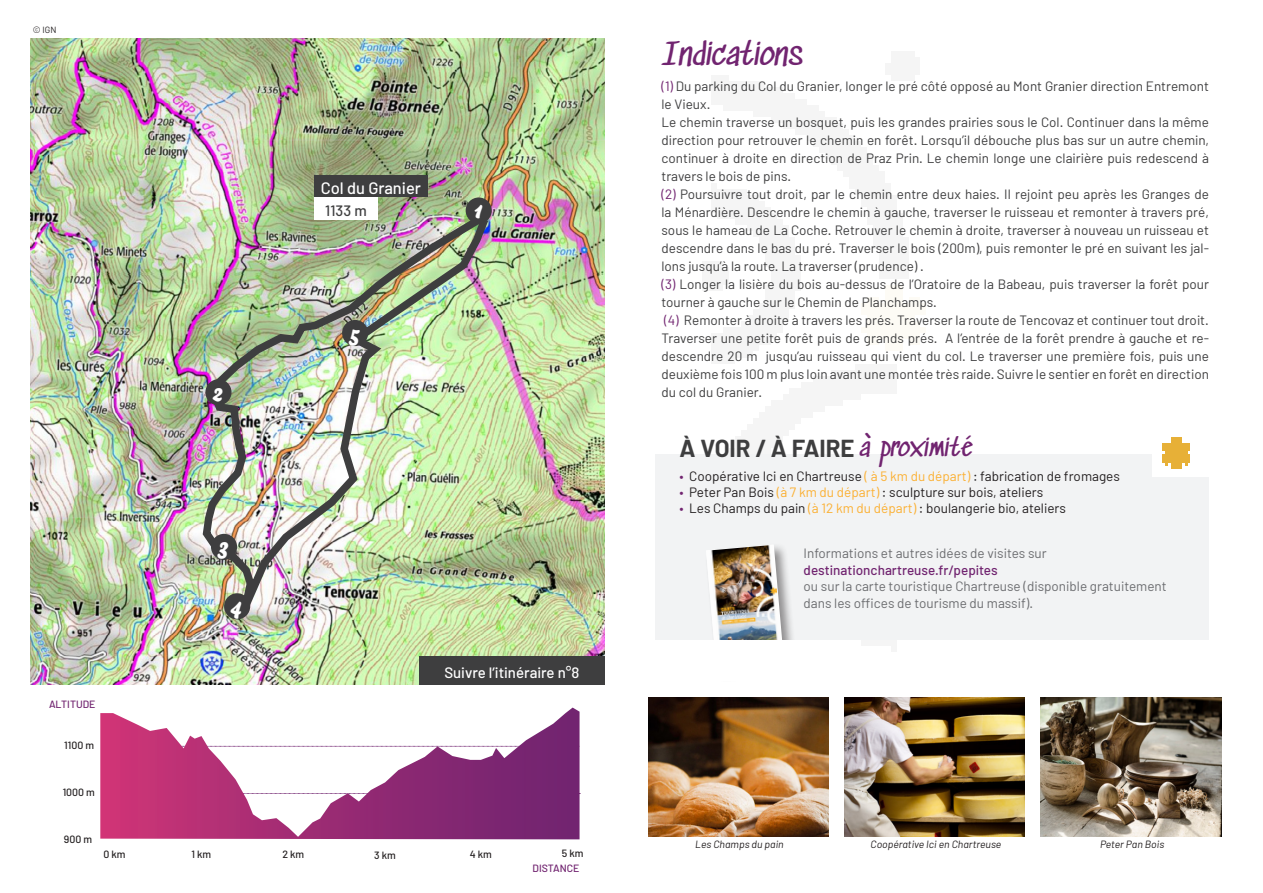
<style>
.page{position:relative;width:1263px;height:893px;background:#fff}
.page>*{position:absolute;margin:0;border:0;box-sizing:border-box;transform-origin:0 0}
.t1{font:30px "Sedgwick Ave";color:#712470}
.t2{font:25.5px "Bello Script";color:#fff}
.t3{font:700 24px "Barlow";color:#3e3e3f}
.t4{font:500 16.5px "Barlow";color:#fff}
.t5{font:500 15px "Barlow";color:#fff}
.t6{font:500 15px "Barlow";color:#3e3e3f}
.t7{font:13.5px/18px "Barlow";color:#3e3e3f;text-align:justify}
.t8{font:13.5px "Barlow";color:#231f20}
.t9{font:13.5px "Barlow";color:#6c6d70}
.t10{font:500 13.5px "Barlow";color:#712470}
.t11{font:italic 10.5px "Barlow";color:#231f20}
.t12{font:500 10.5px "Barlow";color:#231f20}
.t13{font:500 10.5px "Barlow";color:#712470}
.t14{font:9px "Barlow";color:#231f20}
.s1{color:#712470}
.s2{font-family:"Sedgwick Ave";font-weight:400;color:#712470}
.s3{color:#fbb033}
</style>
<div class="page">
<svg style="left:100px;top:708px;width:479px;height:131px"></svg>
<img style="left:31px;top:38px;width:574px;height:647px">
<img style="left:199px;top:207px;width:295px;height:473px">
<div style="left:466px;top:197px;width:26px;height:27px;background:#3e3e3f;border-radius:50%"></div>
<div style="left:205px;top:379px;width:27px;height:26px;background:#3e3e3f;border-radius:50%"></div>
<div style="left:211px;top:534px;width:26px;height:26px;background:#3e3e3f;border-radius:50%"></div>
<div style="left:224px;top:593px;width:26px;height:26px;background:#3e3e3f;border-radius:50%"></div>
<div style="left:314px;top:175px;width:114px;height:22px;background:#3e3e3f"></div>
<div style="left:314px;top:197px;width:64px;height:23px;background:#fff"></div>
<div style="left:342px;top:320px;width:26px;height:26px;background:#3e3e3f;border-radius:50%"></div>
<div style="left:419px;top:656px;width:186px;height:29px;background:#3e3e3f"></div>
<div style="left:656px;top:454px;width:553px;height:186px;background:#f2f3f4"></div>
<div style="left:704px;top:543px;width:94px;height:140px;background:#231f20;opacity:.48"></div>
<svg style="left:706px;top:544px;width:78px;height:96px"></svg>
<img style="left:706px;top:545px;width:70px;height:41px">
<img style="left:709px;top:580px;width:70px;height:41px">
<img style="left:712px;top:615px;width:70px;height:25px">
<div style="left:661px;top:640px;width:181px;height:40px;background:#fff"></div>
<img style="left:1152px;top:437px;width:56px;height:39px">
<img style="left:648px;top:698px;width:181px;height:139px">
<img style="left:844px;top:698px;width:181px;height:139px">
<img style="left:1040px;top:698px;width:181px;height:139px">
<p class="t14" style="left:33px;top:24px;width:25px">© IGN</p>
<p class="t2" style="left:212px;top:372px;width:11px">2</p>
<p class="t4" style="left:321px;top:178px;width:102px">Col du Granier</p>
<p class="t6" style="left:325px;top:201px;width:43px">1133 m</p>
<p class="t2" style="left:349px;top:313px;width:11px">5</p>
<p class="t2" style="left:474px;top:191px;width:9px">1</p>
<p class="t2" style="left:218px;top:527px;width:11px">3</p>
<p class="t2" style="left:231px;top:586px;width:12px">4</p>
<p class="t13" style="left:49px;top:698px;width:48px">ALTITUDE</p>
<p class="t12" style="left:64px;top:739px;width:31px">1100 m</p>
<p class="t12" style="left:63px;top:785px;width:34px">1000 m</p>
<p class="t5" style="left:444px;top:663px;width:137px">Suivre l’itinéraire n°8</p>
<p class="t12" style="left:64px;top:832px;width:30px">900 m</p>
<p class="t12" style="left:374px;top:849px;width:23px">3 km</p>
<p class="t12" style="left:562px;top:847px;width:23px">5 km</p>
<p class="t12" style="left:103px;top:848px;width:24px">0 km</p>
<p class="t12" style="left:192px;top:848px;width:21px">1 km</p>
<p class="t12" style="left:282px;top:848px;width:23px">2 km</p>
<p class="t12" style="left:470px;top:848px;width:24px">4 km</p>
<p class="t13" style="left:533px;top:862px;width:48px">DISTANCE</p>
<p class="t1" style="left:662px;top:38px;width:142px">Indications</p>
<p class="t7" style="left:661px;top:76px;width:549px"><span class="s1">(1)</span> Du parking du Col du Granier, longer le pré côté opposé au Mont Granier direction Entremont le Vieux.</p>
<p class="t7" style="left:661px;top:112px;width:549px">Le chemin traverse un bosquet, puis les grandes prairies sous le Col. Continuer dans la même direction pour retrouver le chemin en forêt. Lorsqu’il débouche plus bas sur un autre chemin, continuer à droite en direction de Praz Prin. Le chemin longe une clairière puis redescend à travers le bois de pins.</p>
<p class="t7" style="left:661px;top:184px;width:549px"><span class="s1">(2)</span> Poursuivre tout droit, par le chemin entre deux haies. Il rejoint peu après les Granges de la Ménardière. Descendre le chemin à gauche, traverser le ruisseau et remonter à travers pré, sous le hameau de La Coche. Retrouver le chemin à droite, traverser à nouveau un ruisseau et descendre dans le bas du pré. Traverser le bois (200m), puis remonter le pré en suivant les jal&shy;lons jusqu’à la route. La traverser (prudence) .</p>
<p class="t7" style="left:661px;top:274px;width:549px"><span class="s1">(3)</span> Longer la lisière du bois au-dessus de l’Oratoire de la Babeau, puis traverser la forêt pour tourner à gauche sur le Chemin de Planchamps.</p>
<p class="t7" style="left:661px;top:310px;width:549px"><span class="s1">(4)</span> Remonter à droite à travers les prés. Traverser la route de Tencovaz et continuer tout droit.<br>Traverser une petite forêt puis de grands prés. A l’entrée de la forêt prendre à gauche et re&shy;descendre 20 m jusqu’au ruisseau qui vient du col. Le traverser une première fois, puis une deuxième fois 100 m plus loin avant une montée très raide. Suivre le sentier en forêt en direction du col du Granier.</p>
<p class="t3" style="left:680px;top:433px;width:295px">À VOIR / À FAIRE <span class="s2">à proximité</span></p>
<p class="t8" style="left:680px;top:467px;width:442px"><span class="s1">•</span> Coopérative Ici en Chartreuse <span class="s3">( à 5 km du départ)</span> : fabrication de fromages</p>
<p class="t8" style="left:680px;top:483px;width:365px"><span class="s1">•</span> Peter Pan Bois <span class="s3">(à 7 km du départ)</span> : sculpture sur bois, ateliers</p>
<p class="t8" style="left:680px;top:500px;width:388px"><span class="s1">•</span> Les Champs du pain <span class="s3">(à 12 km du départ)</span> : boulangerie bio, ateliers</p>
<p class="t9" style="left:804px;top:545px;width:245px">Informations et autres idées de visites sur</p>
<p class="t10" style="left:804px;top:561px;width:196px">destinationchartreuse.fr/pepites</p>
<p class="t9" style="left:804px;top:578px;width:365px">ou sur la carte touristique Chartreuse (disponible gratuitement</p>
<p class="t9" style="left:804px;top:594px;width:231px">dans les offices de tourisme du massif).</p>
<p class="t11" style="left:695px;top:838px;width:90px">Les Champs du pain</p>
<p class="t11" style="left:870px;top:838px;width:132px">Coopérative Ici en Chartreuse</p>
<p class="t11" style="left:1100px;top:838px;width:66px">Peter Pan Bois</p>
</div>
